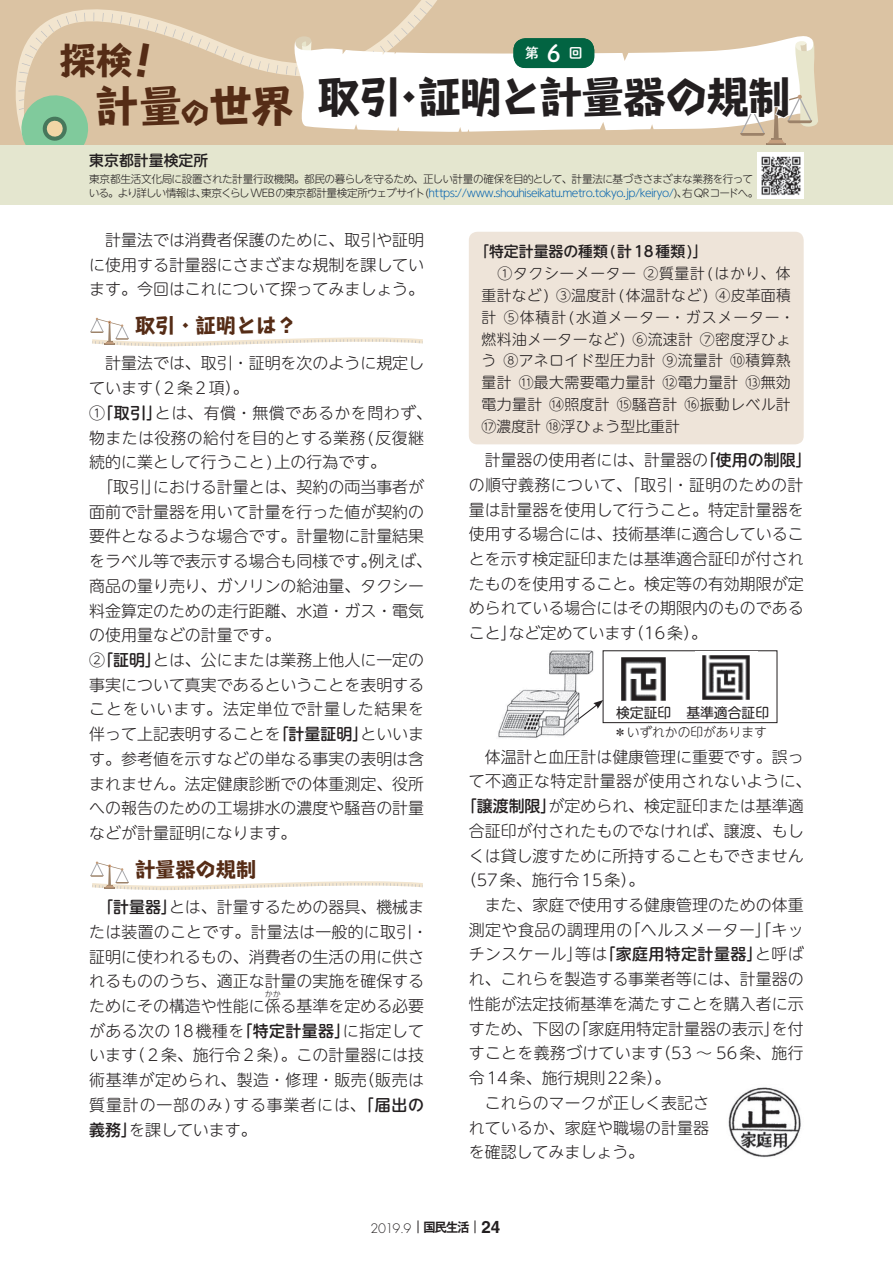
<style>
.page{position:relative;width:893px;height:1263px;background:#fff}
.page>*{position:absolute;margin:0;border:0;box-sizing:border-box;transform-origin:0 0}
.t1{font:700 42.45px "Take Std";letter-spacing:-.02em;color:#231f20}
.t2{font:700 42.45px "Take Std";color:#552c16}
.t3{font:700 36.15px "Take Std";color:#552c16}
.t4{font:23.4px "Shuei M Go Std B";color:#fff}
.t5{font:700 20.25px "Take Std";color:#552c16}
.t6{font:300 15.9px/24.8px "UD Shin M Go Pro";color:#231f20;text-align:justify}
.t7{font:300 15.9px "UD Shin M Go Pro";letter-spacing:.03em;color:#231f20}
.t8{font:300 15.9px "UD Shin M Go Pro";letter-spacing:.025em;color:#231f20}
.t9{font:300 15.9px "UD Shin M Go Pro";letter-spacing:.02em;color:#231f20}
.t10{font:300 15.9px "UD Shin M Go Pro";letter-spacing:.055em;color:#231f20}
.t11{font:300 14.85px/21.8px "UD Shin M Go Pro";letter-spacing:.025em;color:#231f20}
.t12{font:500 14.85px "UD Shin M Go Pro";color:#231f20}
.t13{font:13.8px "UD Shin M Go Pro";color:#231f20}
.t14{font:13.8px "Shuei M Go Std B";color:#fff}
.t15{font:300 12.75px "Futura Std";color:#231f20}
.t16{font:300 12.75px "UD Shin M Go Pro";color:#231f20}
.t17{font:300 10.65px/13.8px "UD Shin M Go Pro";letter-spacing:-.055em;color:#231f20}
.t18{font:300 7.95px "UD Shin M Go Pro";color:#231f20}
.s1{font-size:29.7px}
.s2{color:#0160ae}
.s3{font-weight:500}
.s4{font-family:"Gothic MB101 Pro De";font-weight:700}
.s5{font-family:"Helvetica LT Std";font-weight:700;font-size:16.95px}
</style>
<div class="page">
<svg style="left:418px;top:1220px;width:1px;height:13px"></svg>
<svg style="left:475px;top:1220px;width:1px;height:13px"></svg>
<div style="left:0;top:0;width:893px;height:146px;background:#dbc3a3"></div>
<svg style="left:9px;top:0;width:439px;height:146px"></svg>
<svg style="left:19px;top:72px;width:9px;height:2px"></svg>
<svg style="left:286px;top:66px;width:2px;height:8px"></svg>
<svg style="left:276px;top:65px;width:2px;height:9px"></svg>
<svg style="left:267px;top:63px;width:2px;height:9px"></svg>
<svg style="left:258px;top:61px;width:3px;height:9px"></svg>
<svg style="left:173px;top:29px;width:79px;height:38px"></svg>
<svg style="left:164px;top:26px;width:3px;height:9px"></svg>
<svg style="left:155px;top:24px;width:3px;height:8px"></svg>
<svg style="left:147px;top:21px;width:2px;height:9px"></svg>
<svg style="left:138px;top:19px;width:2px;height:9px"></svg>
<svg style="left:129px;top:17px;width:2px;height:9px"></svg>
<svg style="left:22px;top:16px;width:47px;height:50px"></svg>
<svg style="left:120px;top:15px;width:2px;height:9px"></svg>
<svg style="left:75px;top:14px;width:3px;height:8px"></svg>
<svg style="left:111px;top:14px;width:2px;height:8px"></svg>
<svg style="left:102px;top:13px;width:2px;height:8px"></svg>
<svg style="left:17px;top:91px;width:76px;height:55px"></svg>
<hr style="left:766px;top:143px;width:20px;height:3px;background:#9c8269">
<div style="left:0;top:146px;width:893px;height:59px;background:#e4e6cf"></div>
<img style="left:758px;top:153px;width:46px;height:45px">
<div style="left:469px;top:232px;width:335px;height:212px;background:#eee4d9;border-radius:9px"></div>
<svg style="left:295px;top:1px;width:523px;height:142px"></svg>
<svg style="left:90px;top:318px;width:333px;height:28px"></svg>
<svg style="left:90px;top:861px;width:333px;height:29px"></svg>
<img style="left:498px;top:650px;width:105px;height:88px">
<div style="left:579px;top:700px;width:52px;height:28px;background:#fff"></div>
<div style="left:603px;top:650px;width:174px;height:73px;border:1px solid #231f20"></div>
<img style="left:695px;top:651px;width:62px;height:49px">
<img style="left:621px;top:657px;width:45px;height:44px">
<svg style="left:577px;top:700px;width:26px;height:21px"></svg>
<img style="left:728px;top:1087px;width:73px;height:70px">
<svg style="left:137px;top:43px;width:13px;height:35px"></svg>
<h2 class="t3" style="left:60px;top:31px;width:74px">探検</h2>
<h1 class="t2" style="left:96px;top:72px;width:199px">計量<span class="s1">の</span>世界</h1>
<p class="t12" style="left:89px;top:148px;width:121px">東京都計量検定所</p>
<h3 class="t4" style="left:547px;top:36px;width:15px">6</h3>
<h1 class="t1" style="left:317px;top:63px;width:475px">取引・証明と計量器の規制</h1>
<p class="t14" style="left:525px;top:43px;width:15px">第</p>
<p class="t14" style="left:569px;top:43px;width:15px">回</p>
<p class="t17" style="left:89px;top:172px;width:671px">東京都生活文化局に設置された計量行政機関。都民の暮らしを守るため、正しい計量の確保を目的として、計量法に基づきさまざまな業務を行っている。より詳しい情報は、東京くらしWEBの東京都計量検定所ウェブサイト(<span class="s2">https://www.shouhiseikatu.metro.tokyo.jp/keiryo/</span>)、右QRコードへ。</p>
<p class="t6" style="left:89px;top:227px;width:336px;text-indent:16px">計量法では消費者保護のために、取引や証明に使用する計量器にさまざまな規制を課しています。今回はこれについて探ってみましょう。</p>
<p class="t5" style="left:135px;top:309px;width:163px">取引・証明とは？</p>
<p class="t6" style="left:105px;top:350px;width:320px">計量法では、取引・証明を次のように規定し</p>
<p class="t6" style="left:89px;top:375px;width:161px">ています（２条２項）。</p>
<p class="t7" style="left:89px;top:400px;width:344px">①<span class="s3">「取引」</span>とは、有償・無償であるかを問わず、</p>
<p class="t9" style="left:89px;top:425px;width:336px">物または役務の給付を目的とする業務(反復継</p>
<p class="t6" style="left:89px;top:449px;width:298px">続的に業として行うこと)上の行為です。</p>
<p class="t6" style="left:97px;top:474px;width:328px">「取引」における計量とは、契約の両当事者が</p>
<p class="t6" style="left:89px;top:498px;width:336px">面前で計量器を用いて計量を行った値が契約の</p>
<p class="t6" style="left:89px;top:523px;width:336px">要件となるような場合です。計量物に計量結果</p>
<p class="t6" style="left:89px;top:548px;width:344px">をラベル等で表示する場合も同様です。例えば、</p>
<p class="t6" style="left:89px;top:573px;width:336px">商品の量り売り、ガソリンの給油量、タクシー</p>
<p class="t6" style="left:89px;top:597px;width:336px">料金算定のための走行距離、水道・ガス・電気</p>
<p class="t6" style="left:89px;top:622px;width:193px">の使用量などの計量です。</p>
<p class="t6" style="left:89px;top:647px;width:336px">②<span class="s3">「証明」</span>とは、公にまたは業務上他人に一定の</p>
<p class="t6" style="left:89px;top:671px;width:336px">事実について真実であるということを表明する</p>
<p class="t10" style="left:89px;top:696px;width:336px">ことをいいます。法定単位で計量した結果を</p>
<p class="t6" style="left:89px;top:721px;width:336px">伴って上記表明することを<span class="s3">「計量証明」</span>といいま</p>
<p class="t6" style="left:89px;top:746px;width:336px">す。参考値を示すなどの単なる事実の表明は含</p>
<p class="t6" style="left:89px;top:770px;width:336px">まれません。法定健康診断での体重測定、役所</p>
<p class="t6" style="left:89px;top:795px;width:336px">への報告のための工場排水の濃度や騒音の計量</p>
<p class="t6" style="left:89px;top:820px;width:209px">などが計量証明になります。</p>
<p class="t5" style="left:135px;top:853px;width:123px">計量器の規制</p>
<p class="t6" style="left:89px;top:894px;width:340px;text-align:center"><span class="s3">「計量器」</span>とは、計量するための器具、機械または装置のことです。計量法は一般的に取引・証明に使われるもの、消費者の生活の用に供されるもののうち、適正な計量の実施を確保するためにその構造や性能に係る基準を定める必要</p>
<p class="t18" style="left:265px;top:987px;width:17px">かか</p>
<p class="t6" style="left:89px;top:1017px;width:336px">がある次の18機種を<span class="s3">「特定計量器」</span>に指定しています（２条、施行令２条）。この計量器には技術基準が定められ、製造・修理・販売（販売は質量計の一部のみ)する事業者には、<span class="s3">「届出の義務」</span>を課しています。</p>
<p class="t12" style="left:474px;top:240px;width:235px">「特定計量器の種類 (計18種類 )」</p>
<p class="t11" style="left:482px;top:262px;width:315px;text-indent:16px">①タクシーメーター ②質量計(はかり、体重計など) ③温度計(体温計など) ④皮革面積計 ⑤体積計(水道メーター・ガスメーター・燃料油メーターなど) ⑥流速計 ⑦密度浮ひょう ⑧アネロイド型圧力計 ⑨流量計 ⑩積算熱量計 ⑪最大需要電力量計 ⑫電力量計 ⑬無効電力量計 ⑭照度計 ⑮騒音計 ⑯振動レベル計⑰濃度計 ⑱浮ひょう型比重計</p>
<p class="t6" style="left:469px;top:447px;width:344px;text-align:left;text-indent:16px">計量器の使用者には、計量器の<span class="s3">「使用の制限」</span>の順守義務について、「取引・証明のための計量は計量器を使用して行うこと。特定計量器を使用する場合には、技術基準に適合していることを示す検定証印または基準適合証印が付されたものを使用すること。検定等の有効期限が定められている場合にはその期限内のものであること」など定めています（16条）。</p>
<p class="t13" style="left:616px;top:701px;width:155px">検定証印 基準適合証印</p>
<p class="t16" style="left:614px;top:722px;width:155px">＊いずれかの印があります</p>
<p class="t6" style="left:485px;top:743px;width:320px">体温計と血圧計は健康管理に重要です。誤っ</p>
<p class="t8" style="left:469px;top:768px;width:344px">て不適正な特定計量器が使用されないように、</p>
<p class="t6" style="left:461px;top:793px;width:344px"><span class="s3">「譲渡制限」</span>が定められ、検定証印または基準適</p>
<p class="t6" style="left:469px;top:818px;width:336px">合証印が付されたものでなければ、譲渡、もし</p>
<p class="t6" style="left:469px;top:842px;width:336px">くは貸し渡すために所持することもできません</p>
<p class="t6" style="left:461px;top:867px;width:185px">（57条、施行令15条）。</p>
<p class="t6" style="left:485px;top:892px;width:320px">また、家庭で使用する健康管理のための体重</p>
<p class="t7" style="left:469px;top:917px;width:336px">測定や食品の調理用の「ヘルスメーター」「キッ</p>
<p class="t8" style="left:469px;top:941px;width:336px">チンスケール」等は<span class="s3">「家庭用特定計量器」</span>と呼ば</p>
<p class="t6" style="left:469px;top:966px;width:336px">れ、これらを製造する事業者等には、計量器の</p>
<p class="t6" style="left:469px;top:991px;width:336px">性能が法定技術基準を満たすことを購入者に示</p>
<p class="t6" style="left:469px;top:1015px;width:336px">すため、下図の「家庭用特定計量器の表示」を付</p>
<p class="t6" style="left:469px;top:1040px;width:336px">すことを義務づけています（53 〜 56条、施行</p>
<p class="t6" style="left:469px;top:1065px;width:203px">令14条、施行規則22条）。</p>
<p class="t6" style="left:485px;top:1089px;width:226px">これらのマークが正しく表記さ</p>
<p class="t6" style="left:469px;top:1114px;width:242px">れているか、家庭や職場の計量器</p>
<p class="t6" style="left:469px;top:1139px;width:177px">を確認してみましょう。</p>
<p class="t15" style="left:370px;top:1221px;width:131px">2019.9 <span class="s4">国民生活</span> <span class="s5">24</span></p>
</div>
